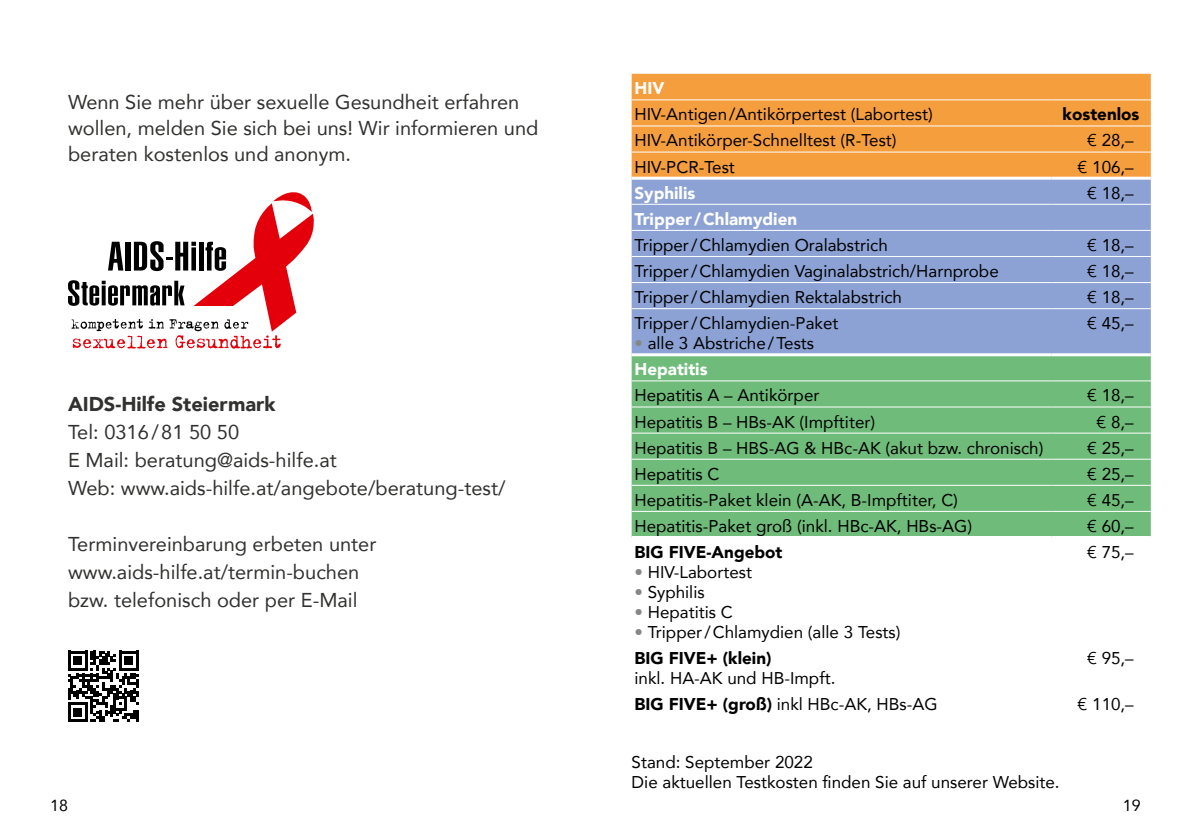
<style>
.page{position:relative;width:1191px;height:840px;background:#fff}
.page>*{position:absolute;margin:0;border:0;box-sizing:border-box;transform-origin:0 0}
.t1{font:20px/28px "Avenir";color:#313130}
.t2{font:900 20px "Avenir";color:#313130}
.t3{font:17px/20px "Avenir";color:#000}
.t4{font:900 17px "Avenir";color:#000}
.t5{font:900 17px "Avenir";color:#fff}
.t6{font:16px "Avenir";color:#000}
.s1{color:#868786}
.s2{font-weight:900}
</style>
<div class="page">
<svg style="left:68px;top:192px;width:246px;height:156px"></svg>
<svg style="left:68px;top:650px;width:71px;height:71px"></svg>
<div style="left:631px;top:74px;width:519px;height:102px;background:#f59e3e"></div>
<div style="left:631px;top:179px;width:519px;height:174px;background:#8ca2d4"></div>
<div style="left:631px;top:356px;width:519px;height:179px;background:#6fbb79"></div>
<hr style="left:631px;top:204px;width:420px;height:1px;background:#fff">
<hr style="left:1051px;top:204px;width:99px;height:1px;background:#fff">
<hr style="left:631px;top:230px;width:420px;height:1px;background:#fff">
<hr style="left:1051px;top:230px;width:99px;height:1px;background:#fff">
<hr style="left:631px;top:256px;width:420px;height:1px;background:#fff">
<hr style="left:1051px;top:256px;width:99px;height:1px;background:#fff">
<hr style="left:631px;top:282px;width:420px;height:1px;background:#fff">
<hr style="left:1051px;top:282px;width:99px;height:1px;background:#fff">
<hr style="left:631px;top:308px;width:420px;height:1px;background:#fff">
<hr style="left:1051px;top:308px;width:99px;height:1px;background:#fff">
<hr style="left:631px;top:380px;width:420px;height:1px;background:#fff">
<hr style="left:1051px;top:380px;width:99px;height:1px;background:#fff">
<hr style="left:631px;top:406px;width:420px;height:1px;background:#fff">
<hr style="left:1051px;top:406px;width:99px;height:1px;background:#fff">
<hr style="left:631px;top:432px;width:420px;height:1px;background:#fff">
<hr style="left:1051px;top:432px;width:99px;height:1px;background:#fff">
<hr style="left:631px;top:458px;width:420px;height:1px;background:#fff">
<hr style="left:1051px;top:458px;width:99px;height:1px;background:#fff">
<hr style="left:631px;top:484px;width:420px;height:1px;background:#fff">
<hr style="left:1051px;top:484px;width:99px;height:1px;background:#fff">
<hr style="left:631px;top:510px;width:420px;height:1px;background:#fff">
<hr style="left:1051px;top:510px;width:99px;height:1px;background:#fff">
<hr style="left:631px;top:125px;width:420px;height:1px;background:#fff">
<hr style="left:1051px;top:125px;width:99px;height:1px;background:#fff">
<hr style="left:631px;top:151px;width:420px;height:1px;background:#fff">
<hr style="left:1051px;top:151px;width:99px;height:1px;background:#fff">
<hr style="left:631px;top:99px;width:420px;height:1px;background:#fff">
<hr style="left:1051px;top:99px;width:99px;height:1px;background:#fff">
<p class="t1" style="left:68px;top:89px;width:472px;line-height:26px">Wenn Sie mehr über sexuelle Gesundheit erfahren wollen, melden Sie sich bei uns! Wir informieren und beraten kostenlos und anonym.</p>
<p class="t2" style="left:68px;top:386px;width:209px">AIDS-Hilfe Steiermark</p>
<p class="t1" style="left:68px;top:417px;width:439px">Tel: 0316/81 50 50<br>E Mail: beratung@aids-hilfe.at<br>Web: www.aids-hilfe.at/angebote/beratung-test/</p>
<p class="t1" style="left:68px;top:529px;width:310px">Terminvereinbarung erbeten unter www.aids-hilfe.at/termin-buchen bzw. telefonisch oder per E-Mail</p>
<p class="t5" style="left:634px;top:74px;width:31px">HIV</p>
<p class="t3" style="left:634px;top:104px;width:300px">HIV-Antigen/Antikörpertest (Labortest)</p>
<p class="t4" style="left:1062px;top:100px;width:78px">kostenlos</p>
<p class="t3" style="left:634px;top:130px;width:264px">HIV-Antikörper-Schnelltest (R-Test)</p>
<p class="t3" style="left:1087px;top:130px;width:48px">€ 28,–</p>
<p class="t3" style="left:634px;top:156px;width:102px">HIV-PCR-Test</p>
<p class="t3" style="left:1077px;top:156px;width:58px">€ 106,–</p>
<p class="t5" style="left:634px;top:178px;width:62px">Syphilis</p>
<p class="t3" style="left:1087px;top:182px;width:48px">€ 18,–</p>
<p class="t5" style="left:634px;top:204px;width:164px">Tripper /Chlamydien</p>
<p class="t3" style="left:634px;top:234px;width:255px">Tripper/Chlamydien Oralabstrich</p>
<p class="t3" style="left:1087px;top:234px;width:48px">€ 18,–</p>
<p class="t3" style="left:634px;top:260px;width:366px">Tripper/Chlamydien Vaginalabstrich/Harnprobe</p>
<p class="t3" style="left:1087px;top:260px;width:48px">€ 18,–</p>
<p class="t3" style="left:634px;top:286px;width:269px">Tripper/Chlamydien Rektalabstrich</p>
<p class="t3" style="left:1087px;top:286px;width:48px">€ 18,–</p>
<p class="t3" style="left:634px;top:312px;width:205px">Tripper/Chlamydien-Paket</p>
<p class="t3" style="left:634px;top:332px;width:181px"><span class="s1">•</span> alle 3 Abstriche/Tests</p>
<p class="t3" style="left:1087px;top:312px;width:48px">€ 45,–</p>
<p class="t5" style="left:634px;top:354px;width:75px">Hepatitis</p>
<p class="t3" style="left:634px;top:385px;width:186px">Hepatitis A – Antikörper</p>
<p class="t3" style="left:1087px;top:385px;width:48px">€ 18,–</p>
<p class="t3" style="left:634px;top:411px;width:242px">Hepatitis B – HBs-AK (Impftiter)</p>
<p class="t3" style="left:1096px;top:411px;width:39px">€ 8,–</p>
<p class="t3" style="left:634px;top:437px;width:410px">Hepatitis B – HBS-AG &amp; HBc-AK (akut bzw. chronisch)</p>
<p class="t3" style="left:1087px;top:437px;width:48px">€ 25,–</p>
<p class="t3" style="left:634px;top:463px;width:87px">Hepatitis C</p>
<p class="t3" style="left:1087px;top:463px;width:48px">€ 25,–</p>
<p class="t3" style="left:634px;top:489px;width:325px">Hepatitis-Paket klein (A-AK, B-Impftiter, C)</p>
<p class="t3" style="left:1087px;top:489px;width:48px">€ 45,–</p>
<p class="t3" style="left:634px;top:515px;width:339px">Hepatitis-Paket groß (inkl. HBc-AK, HBs-AG)</p>
<p class="t3" style="left:1087px;top:515px;width:48px">€ 60,–</p>
<p class="t4" style="left:634px;top:537px;width:149px">BIG FIVE-Angebot</p>
<p class="t3" style="left:634px;top:561px;width:119px"><span class="s1">•</span> HIV-Labortest</p>
<p class="t3" style="left:634px;top:581px;width:72px"><span class="s1">•</span> Syphilis</p>
<p class="t3" style="left:634px;top:601px;width:100px"><span class="s1">•</span> Hepatitis C</p>
<p class="t3" style="left:634px;top:621px;width:267px"><span class="s1">•</span> Tripper/Chlamydien (alle 3 Tests)</p>
<p class="t3" style="left:1087px;top:541px;width:48px">€ 75,–</p>
<p class="t4" style="left:634px;top:643px;width:138px">BIG FIVE+ (klein)</p>
<p class="t3" style="left:634px;top:667px;width:202px">inkl. HA-AK und HB-Impft.</p>
<p class="t3" style="left:1087px;top:647px;width:48px">€ 95,–</p>
<p class="t3" style="left:634px;top:693px;width:305px"><span class="s2">BIG FIVE+ (groß)</span> inkl HBc-AK, HBs-AG</p>
<p class="t3" style="left:1077px;top:693px;width:58px">€ 110,–</p>
<p class="t3" style="left:631px;top:750px;width:429px">Stand: September 2022<br>Die aktuellen Testkosten finden Sie auf unserer Website.</p>
<p class="t6" style="left:50px;top:791px;width:19px">18</p>
<p class="t6" style="left:1123px;top:791px;width:19px">19</p>
</div>
